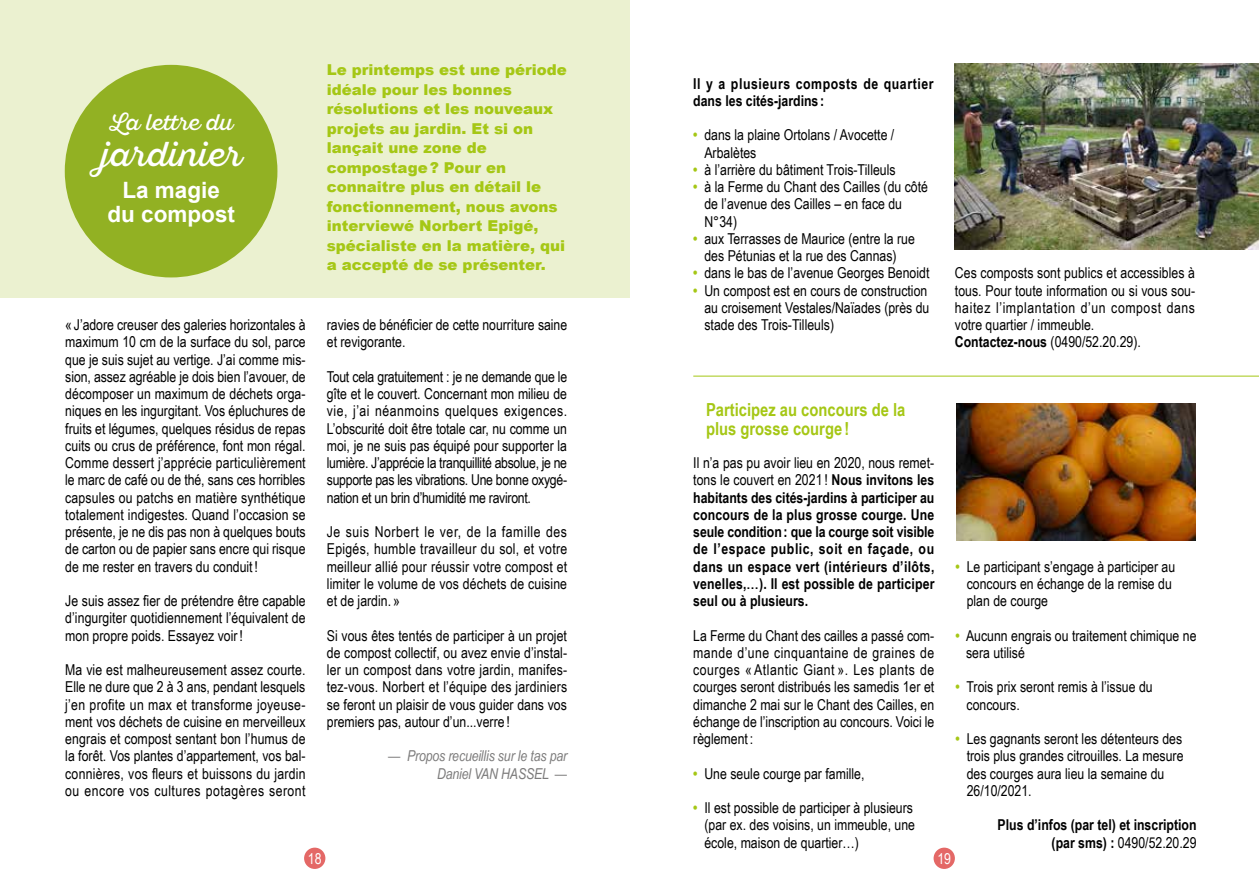
<style>
.page{position:relative;width:1259px;height:893px;background:#fff}
.page>*{position:absolute;margin:0;border:0;box-sizing:border-box;transform-origin:0 0}
.t1{font:34.5px "Sant Elia Script Alt";color:#fff}
.t2{font:700 22.5px/24px "Arial";color:#fff;text-align:center}
.t3{font:22.5px "Sant Elia Script Alt";color:#fff}
.t4{font:700 18px/19.5px "Arial Narrow";color:#a5c715}
.t5{font:15px/17.2px "Arial Narrow";color:#000}
.t6{font:700 15px/17.2px "Arial Narrow";letter-spacing:.01em;color:#000;text-align:justify}
.t7{font:900 15px/19.5px "Arial";color:#a5c715}
.t8{font:700 15px/17.2px "Arial Narrow";letter-spacing:.04em;color:#000}
.t9{font:italic 15px/17.2px "Arial Narrow";letter-spacing:-.01em;color:#7c7b7b;text-align:right}
.t10{font:15px "Arial Narrow";color:#fff}
.s1{font-weight:700;color:#a5c715}
.s2{font-weight:700}
.s3{font-weight:400}
</style>
<div class="page">
<div style="left:933px;top:848px;width:22px;height:21px;background:#e46866;border-radius:50%"></div>
<div style="left:0;top:0;width:629px;height:297px;background:#ebf1d0"></div>
<div style="left:304px;top:848px;width:21px;height:21px;background:#e46866;border-radius:50%"></div>
<div style="left:65px;top:65px;width:212px;height:212px;background:#92b123;border-radius:50%"></div>
<img style="left:954px;top:64px;width:305px;height:185px">
<img style="left:956px;top:404px;width:239px;height:136px">
<hr style="left:693px;top:376px;width:566px;height:1px;background:#a5c715">
<h2 class="t3" style="left:110px;top:109px;width:124px">La lettre du</h2>
<h1 class="t1" style="left:101px;top:134px;width:142px">jardinier</h1>
<h2 class="t2" style="left:107px;top:179px;width:129px">La magie du compost</h2>
<p class="t5" style="left:65px;top:316px;width:242px;text-align:justify">« J’adore creuser des galeries horizontales à maximum 10 cm de la surface du sol, parce que je suis sujet au vertige. J’ai comme mis&shy;sion, assez agréable je dois bien l’avouer, de décomposer un maximum de déchets orga&shy;niques en les ingurgitant. Vos épluchures de fruits et légumes, quelques résidus de repas cuits ou crus de préférence, font mon régal.<br>Comme dessert j’apprécie particulièrement le marc de café ou de thé, sans ces horribles capsules ou patchs en matière synthétique totalement indigestes. Quand l’occasion se présente, je ne dis pas non à quelques bouts de carton ou de papier sans encre qui risque de me rester en travers du conduit !</p>
<p class="t5" style="left:65px;top:592px;width:242px;text-align:justify">Je suis assez fier de prétendre être capable d’ingurgiter quotidiennement l’équivalent de mon propre poids. Essayez voir!</p>
<p class="t5" style="left:65px;top:661px;width:242px;text-align:justify">Ma vie est malheureusement assez courte.<br>Elle ne dure que 2 à 3 ans, pendant lesquels j’en profite un max et transforme joyeuse&shy;ment vos déchets de cuisine en merveilleux engrais et compost sentant bon l’humus de la forêt. Vos plantes d’appartement, vos bal&shy;connières, vos fleurs et buissons du jardin ou encore vos cultures potagères seront</p>
<p class="t7" style="left:327px;top:60px;width:242px">Le printemps est une période idéale pour les bonnes résolutions et les nouveaux projets au jardin. Et si on lançait une zone de compostage? Pour en connaitre plus en détail le fonctionnement, nous avons interviewé Norbert Epigé, spécialiste en la matière, qui a accepté de se présenter.</p>
<p class="t5" style="left:327px;top:316px;width:242px">ravies de bénéficier de cette nourriture saine et revigorante.</p>
<p class="t5" style="left:327px;top:368px;width:242px;text-align:justify">Tout cela gratuitement : je ne demande que le gîte et le couvert. Concernant mon milieu de vie, j’ai néanmoins quelques exigences.<br>L’obscurité doit être totale car, nu comme un moi, je ne suis pas équipé pour supporter la lumière. J’apprécie la tranquillité absolue, je ne supporte pas les vibrations. Une bonne oxygé&shy;nation et un brin d’humidité me raviront.</p>
<p class="t5" style="left:327px;top:523px;width:242px;text-align:justify">Je suis Norbert le ver, de la famille des Epigés, humble travailleur du sol, et votre meilleur allié pour réussir votre compost et limiter le volume de vos déchets de cuisine et de jardin. »</p>
<p class="t5" style="left:327px;top:627px;width:242px;text-align:justify">Si vous êtes tentés de participer à un projet de compost collectif, ou avez envie d’instal&shy;ler un compost dans votre jardin, manifes&shy;tez-vous. Norbert et l’équipe des jardiniers se feront un plaisir de vous guider dans vos premiers pas, autour d’un...verre !</p>
<p class="t9" style="left:388px;top:747px;width:180px">— Propos recueillis sur le tas par<br>Daniel VAN HASSEL —</p>
<p class="t8" style="left:693px;top:74px;width:242px">Il y a plusieurs composts de quartier dans les cités-jardins :</p>
<p class="t5" style="left:704px;top:126px;width:191px;text-indent:-11px"><span class="s1">•</span> dans la plaine Ortolans / Avocette /<br>Arbalètes</p>
<p class="t5" style="left:693px;top:161px;width:204px"><span class="s1">•</span> à l’arrière du bâtiment Trois-Tilleuls</p>
<p class="t5" style="left:704px;top:178px;width:225px;text-indent:-11px"><span class="s1">•</span> à la Ferme du Chant des Cailles (du côté de l’avenue des Cailles – en face du<br>N°34)</p>
<p class="t5" style="left:693px;top:230px;width:223px;text-align:center"><span class="s1">•</span> aux Terrasses de Maurice (entre la rue des Pétunias et la rue des Cannas)</p>
<p class="t5" style="left:693px;top:264px;width:238px"><span class="s1">•</span> dans le bas de l’avenue Georges Benoidt</p>
<p class="t5" style="left:704px;top:282px;width:226px;text-indent:-11px"><span class="s1">•</span> Un compost est en cours de construction au croisement Vestales/Naïades (près du stade des Trois-Tilleuls)</p>
<p class="t5" style="left:955px;top:264px;width:242px">Ces composts sont publics et accessibles à tous. Pour toute information ou si vous sou&shy;haitez l’implantation d’un compost dans votre quartier / immeuble.<br><span class="s2">Contactez-nous</span> (0490/52.20.29).</p>
<p class="t4" style="left:706px;top:399px;width:201px">Participez au concours de la plus grosse courge !</p>
<p class="t6" style="left:693px;top:454px;width:243px"><span class="s3">Il n’a pas pu avoir lieu en 2020, nous remet&shy;tons le couvert en 2021 !</span> Nous invitons les habitants des cités-jardins à participer au concours de la plus grosse courge. Une seule condition: que la courge soit visible de l’espace public, soit en façade, ou dans un espace vert (intérieurs d’ilôts, venelles,…). Il est possible de participer seul ou à plusieurs.</p>
<p class="t5" style="left:693px;top:627px;width:242px;text-align:justify">La Ferme du Chant des cailles a passé com&shy;mande d’une cinquantaine de graines de courges « Atlantic Giant ». Les plants de courges seront distribués les samedis 1er et dimanche 2 mai sur le Chant des Cailles, en échange de l’inscription au concours. Voici le règlement :</p>
<p class="t5" style="left:693px;top:765px;width:173px"><span class="s1">•</span> Une seule courge par famille,</p>
<p class="t5" style="left:704px;top:799px;width:212px;text-indent:-11px"><span class="s1">•</span> Il est possible de participer à plusieurs (par ex. des voisins, un immeuble, une école, maison de quartier…)</p>
<p class="t5" style="left:966px;top:558px;width:210px;text-indent:-11px"><span class="s1">•</span> Le participant s’engage à participer au concours en échange de la remise du plan de courge</p>
<p class="t5" style="left:966px;top:627px;width:232px;text-indent:-10px"><span class="s1">•</span> Aucunn engrais ou traitement chimique ne sera utilisé</p>
<p class="t5" style="left:966px;top:678px;width:188px;text-indent:-11px"><span class="s1">•</span> Trois prix seront remis à l’issue du concours.</p>
<p class="t5" style="left:966px;top:730px;width:218px;text-indent:-11px"><span class="s1">•</span> Les gagnants seront les détenteurs des trois plus grandes citrouilles. La mesure des courges aura lieu la semaine du<br>26/10/2021.</p>
<p class="t6" style="left:997px;top:816px;width:200px;text-align:right">Plus d’infos (par tel) et inscription (par sms) : <span class="s3">0490/52.20.29</span></p>
<p class="t10" style="left:308px;top:850px;width:15px">18</p>
<p class="t10" style="left:937px;top:850px;width:15px">19</p>
</div>
